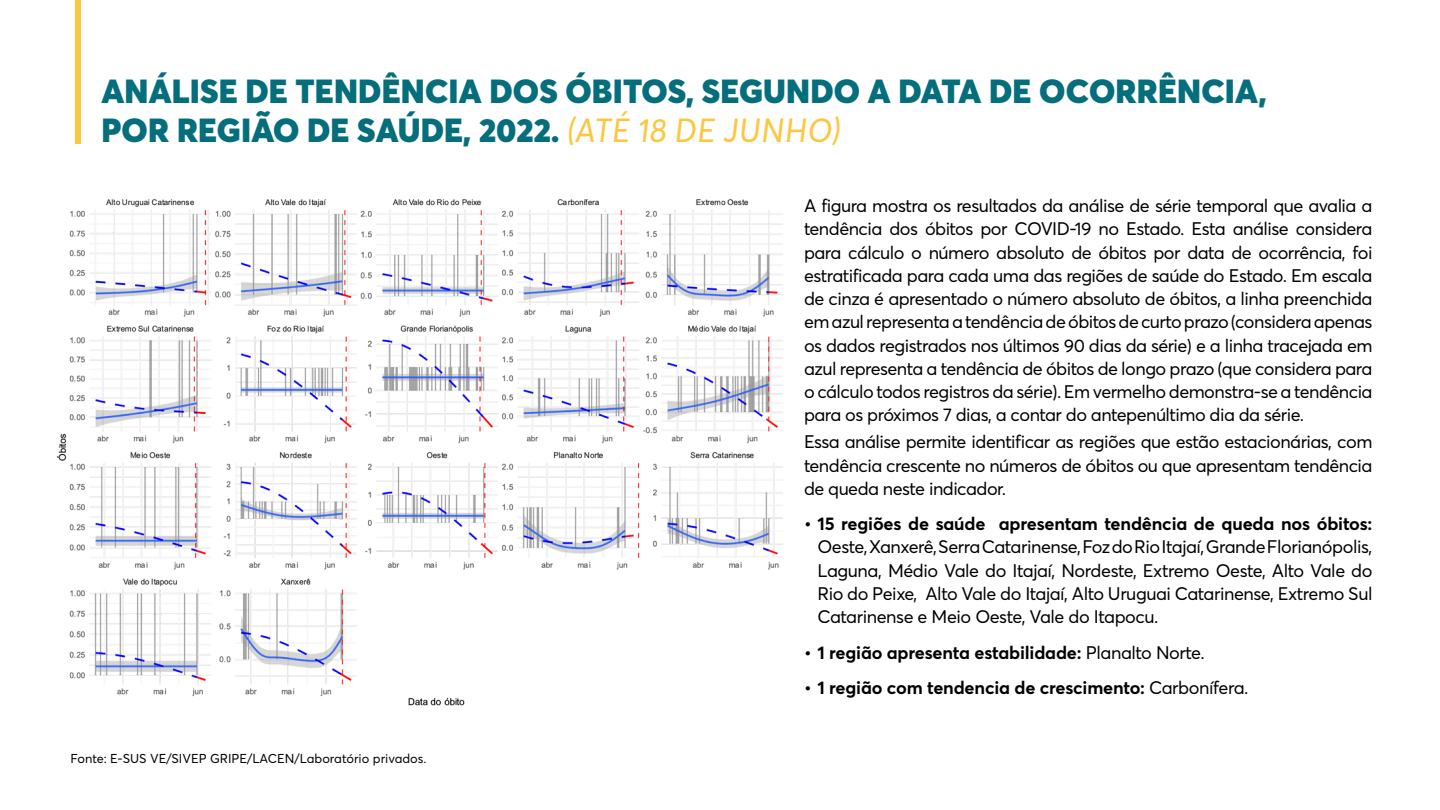
<style>
.page{position:relative;width:1440px;height:810px;background:#fff}
.page>*{position:absolute;margin:0;border:0;box-sizing:border-box;transform-origin:0 0}
.t1{font:900 33px/39px "Averta";letter-spacing:.005em;color:#056e7d}
.t2{font:18px/23.2px "Averta";letter-spacing:-.03em;color:#000;text-align:justify}
.t3{font:700 18px "Averta";letter-spacing:-.01em;color:#000}
.t4{font:12.75px "Averta";color:#000}
.s1{font-weight:400;font-style:italic;color:#fcc63f}
.s2{font-weight:400}
</style>
<div class="page">
<div style="left:75px;top:0;width:6px;height:144px;background:#fcc63f"></div>
<img style="left:57px;top:199px;width:726px;height:507px">
<h1 class="t1" style="left:101px;top:71px;width:1167px">ANÁLISE DE TENDÊNCIA DOS ÓBITOS, SEGUNDO A DATA DE OCORRÊNCIA,<br>POR REGIÃO DE SAÚDE, 2022. <span class="s1">(ATÉ 18 DE JUNHO)</span></h1>
<p class="t4" style="left:70px;top:751px;width:357px">Fonte: E-SUS VE/SIVEP GRIPE/LACEN/Laboratório privados.</p>
<p class="t2" style="left:804px;top:194px;width:570px">A figura mostra os resultados da análise de série temporal que avalia a tendência dos óbitos por COVID-19 no Estado. Esta análise considera para cálculo o número absoluto de óbitos por data de ocorrência, foi estratificada para cada uma das regiões de saúde do Estado. Em escala de cinza é apresentado o número absoluto de óbitos, a linha preenchida em azul representa a tendência de óbitos de curto prazo (considera apenas os dados registrados nos últimos 90 dias da série) e a linha tracejada em azul representa a tendência de óbitos de longo prazo (que considera para o cálculo todos registros da série). Em vermelho demonstra-se a tendência para os próximos 7 dias, a contar do antepenúltimo dia da série.</p>
<p class="t2" style="left:804px;top:430px;width:570px">Essa análise permite identificar as regiões que estão estacionárias, com tendência crescente no números de óbitos ou que apresentam tendência de queda neste indicador.</p>
<p class="t3" style="left:804px;top:512px;width:570px">• 15 regiões de saúde apresentam tendência de queda nos óbitos:</p>
<p class="t2" style="left:818px;top:535px;width:557px">Oeste, Xanxerê, Serra Catarinense, Foz do Rio Itajaí, Grande Florianópolis, Laguna, Médio Vale do Itajaí, Nordeste, Extremo Oeste, Alto Vale do Rio do Peixe, Alto Vale do Itajaí, Alto Uruguai Catarinense, Extremo Sul Catarinense e Meio Oeste, Vale do Itapocu.</p>
<p class="t3" style="left:804px;top:641px;width:402px">• 1 região apresenta estabilidade: <span class="s2">Planalto Norte.</span></p>
<p class="t3" style="left:804px;top:676px;width:446px">• 1 região com tendencia de crescimento: <span class="s2">Carbonífera.</span></p>
</div>
